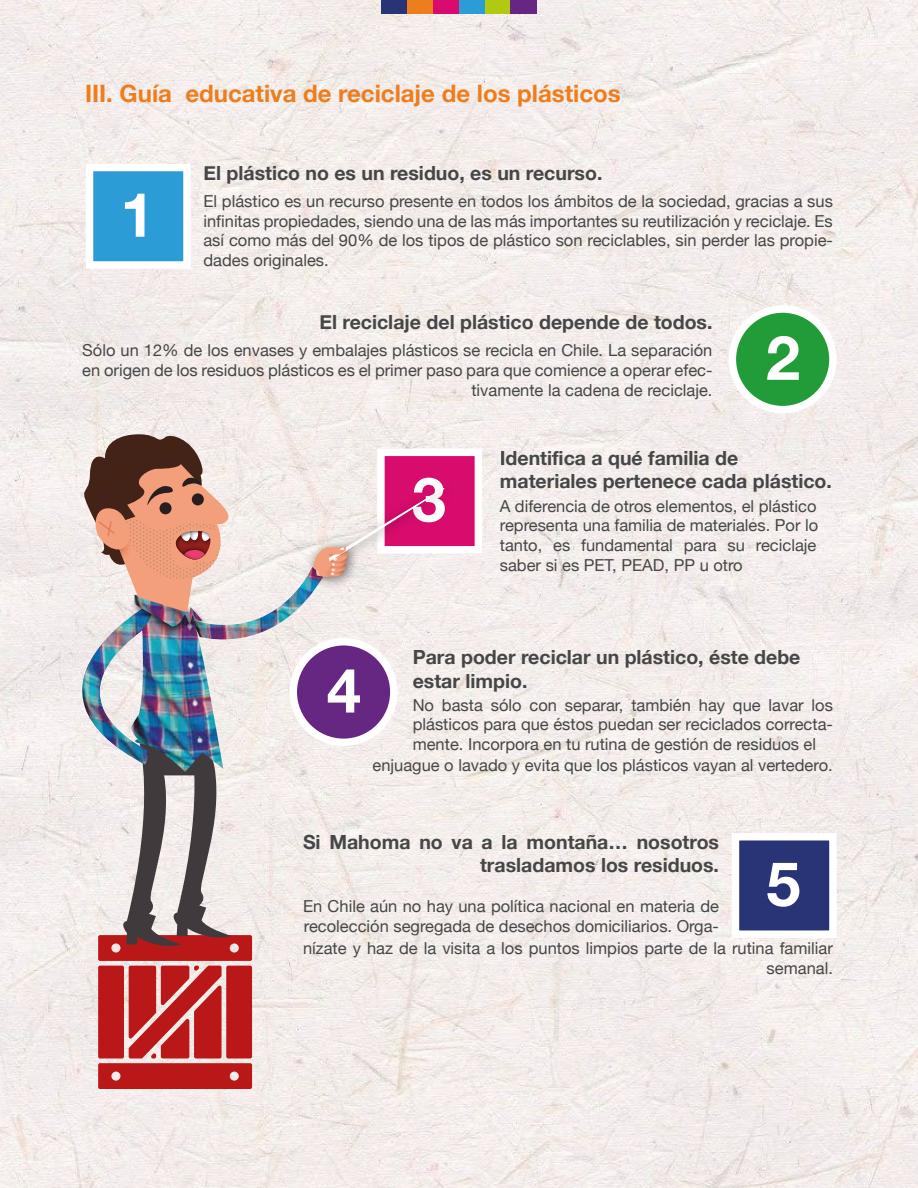
<style>
.page{position:relative;width:918px;height:1188px;background:#fff}
.page>*{position:absolute;margin:0;border:0;box-sizing:border-box;transform-origin:0 0}
.t1{font:700 61.5px "Helvetica Neue";color:#fff}
.t2{font:700 24px "Helvetica Neue";color:#ee7d1e}
.t3{font:700 19.5px/23.4px "Helvetica Neue";color:#464646}
.t4{font:16.5px/19.8px "Helvetica Neue";color:#464646;text-align:justify}
</style>
<div class="page">
<img style="left:0;top:0;width:918px;height:1188px">
<div style="left:381px;top:0;width:26px;height:13px;background:#293476"></div>
<div style="left:407px;top:0;width:26px;height:13px;background:#ee7d1e"></div>
<div style="left:433px;top:0;width:26px;height:13px;background:#d80c6c"></div>
<div style="left:459px;top:0;width:26px;height:13px;background:#2b9cd6"></div>
<div style="left:485px;top:0;width:26px;height:13px;background:#b1ca11"></div>
<div style="left:511px;top:0;width:26px;height:13px;background:#662783"></div>
<div style="left:732px;top:309px;width:101px;height:101px;background:#229c38;border-radius:50%"></div>
<div style="left:729px;top:305px;width:108px;height:108px;border:8px solid #fff;border-radius:50%"></div>
<div style="left:293px;top:642px;width:101px;height:100px;background:#662783;border-radius:50%"></div>
<div style="left:290px;top:638px;width:108px;height:108px;border:8px solid #fff;border-radius:50%"></div>
<div style="left:86px;top:164px;width:105px;height:105px;background:#2b9cd6;border:8px solid #fff"></div>
<svg style="left:98px;top:735px;width:154px;height:354px"></svg>
<img style="left:256px;top:567px;width:67px;height:86px">
<img style="left:33px;top:685px;width:190px;height:87px">
<img style="left:3px;top:606px;width:148px;height:158px">
<img style="left:82px;top:547px;width:174px;height:138px">
<img style="left:134px;top:612px;width:68px;height:15px">
<img style="left:262px;top:436px;width:239px;height:196px">
<svg style="left:313px;top:488px;width:131px;height:91px"></svg>
<svg style="left:75px;top:433px;width:155px;height:179px"></svg>
<div style="left:732px;top:833px;width:105px;height:105px;background:#293476;border:8px solid #fff"></div>
<h2 class="t2" style="left:85px;top:75px;width:537px">III. Guía educativa de reciclaje de los plásticos</h2>
<h1 class="t1" style="left:120px;top:167px;width:36px">1</h1>
<p class="t3" style="left:203px;top:162px;width:401px">El plástico no es un residuo, es un recurso.</p>
<p class="t4" style="left:203px;top:192px;width:631px">El plástico es un recurso presente en todos los ámbitos de la sociedad, gracias a sus infinitas propiedades, siendo una de las más importantes su reutilización y reciclaje. Es así como más del 90% de los tipos de plástico son reciclables, sin perder las propie&shy;dades originales.</p>
<p class="t3" style="left:319px;top:310px;width:395px">El reciclaje del plástico depende de todos.</p>
<p class="t4" style="left:82px;top:341px;width:632px;text-align:right">Sólo un 12% de los envases y embalajes plásticos se recicla en Chile. La separación en origen de los residuos plásticos es el primer paso para que comience a operar efec&shy;tivamente la cadena de reciclaje.</p>
<h1 class="t1" style="left:766px;top:310px;width:36px">2</h1>
<h1 class="t1" style="left:412px;top:451px;width:36px">3</h1>
<p class="t3" style="left:500px;top:447px;width:334px">Identifica a qué familia de materiales pertenece cada plástico.</p>
<p class="t4" style="left:500px;top:497px;width:320px">A diferencia de otros elementos, el plástico representa una familia de materiales. Por lo tanto, es fundamental para su reciclaje saber si es PET, PEAD, PP u otro</p>
<h1 class="t1" style="left:327px;top:642px;width:36px">4</h1>
<p class="t3" style="left:413px;top:646px;width:389px">Para poder reciclar un plástico, éste debe estar limpio.</p>
<p class="t4" style="left:413px;top:696px;width:422px">No basta sólo con separar, también hay que lavar los</p>
<p class="t4" style="left:413px;top:715px;width:422px">plásticos para que éstos puedan ser reciclados correcta-</p>
<p class="t4" style="left:413px;top:735px;width:405px">mente. Incorpora en tu rutina de gestión de residuos el</p>
<p class="t4" style="left:373px;top:756px;width:462px">enjuague o lavado y evita que los plásticos vayan al vertedero.</p>
<p class="t3" style="left:303px;top:831px;width:418px;text-align:right">Si Mahoma no va a la montaña… nosotros trasladamos los residuos.</p>
<p class="t4" style="left:303px;top:897px;width:418px">En Chile aún no hay una política nacional en materia de recolección segregada de desechos domiciliarios. Orga-</p>
<p class="t4" style="left:303px;top:940px;width:531px;text-align:right">nízate y haz de la visita a los puntos limpios parte de la rutina familiar semanal.</p>
<h1 class="t1" style="left:766px;top:836px;width:36px">5</h1>
</div>
